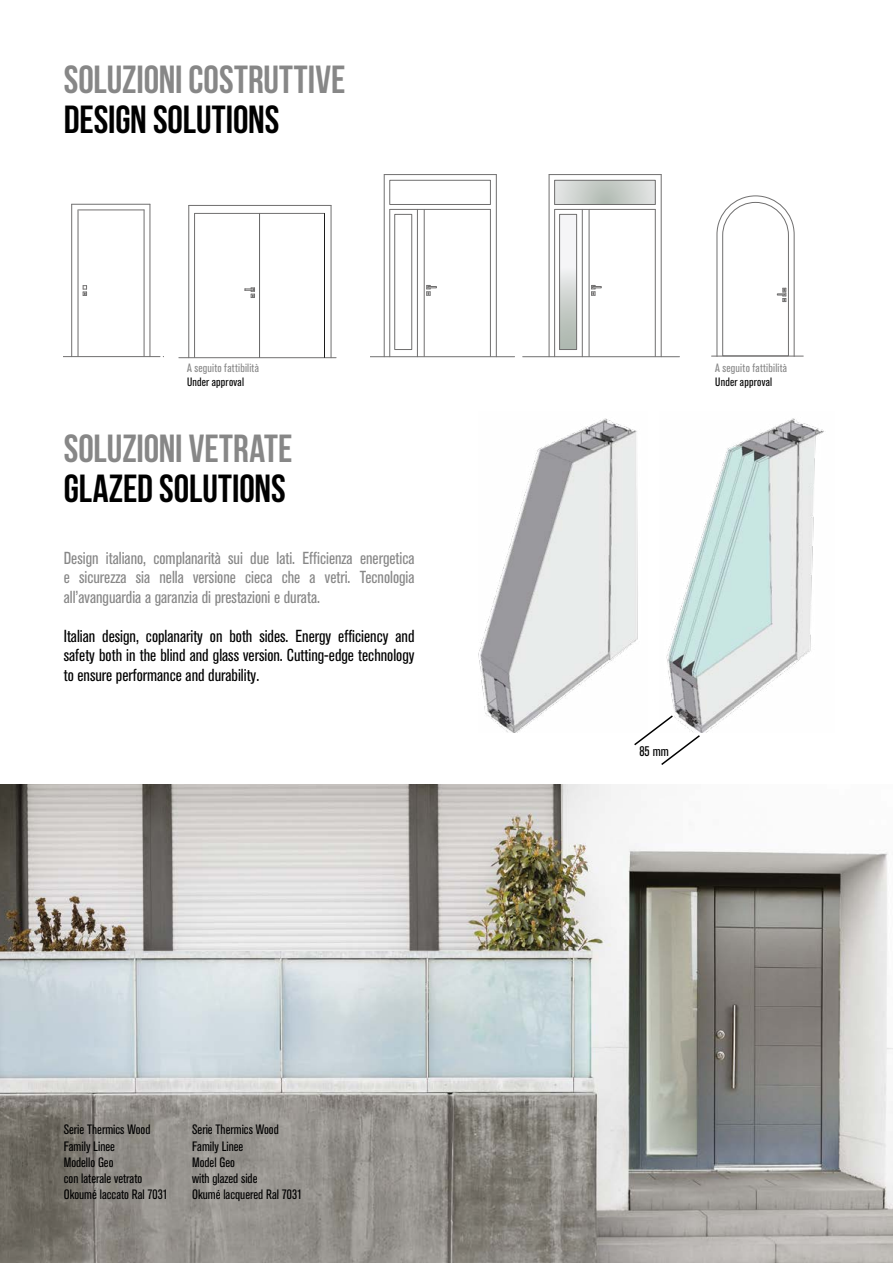
<style>
.page{position:relative;width:893px;height:1263px;background:#fff}
.page>*{position:absolute;margin:0;border:0;box-sizing:border-box;transform-origin:0 0}
.t1{font:700 39px "Bebas Neue";color:#878787}
.t2{font:700 39px "Bebas Neue";letter-spacing:-.005em;color:#000}
.t3{font:condensed 17.25px/19.5px "Akzidenz Grotesk BQ";color:#878787;text-align:justify}
.t4{font:condensed 17.25px/19.5px "Akzidenz Grotesk BQ";color:#000;text-align:justify}
.t5{font:condensed 13.8px "Akzidenz Grotesk BQ";color:#000}
.t6{font:condensed 13.5px/16.2px "Akzidenz Grotesk BQ";color:#000}
.t7{font:condensed 12px "Akzidenz Grotesk BQ";letter-spacing:.025em;color:#878787}
.t8{font:condensed 12px "Akzidenz Grotesk BQ";letter-spacing:.015em;color:#000}
</style>
<div class="page">
<img style="left:0;top:784px;width:893px;height:479px">
<img style="left:478px;top:418px;width:160px;height:314px">
<img style="left:666px;top:418px;width:158px;height:314px">
<svg style="left:633px;top:714px;width:68px;height:51px"></svg>
<hr style="left:194px;top:213px;width:1px;height:144px;background:#706f6f">
<hr style="left:195px;top:213px;width:64px;height:1px;background:#706f6f">
<svg style="left:245px;top:288px;width:10px;height:10px"></svg>
<hr style="left:189px;top:205px;width:142px;height:1px;background:#706f6f">
<hr style="left:189px;top:205px;width:1px;height:153px;background:#706f6f">
<hr style="left:179px;top:357px;width:157px;height:1px;background:#706f6f">
<hr style="left:259px;top:213px;width:1px;height:144px;background:#706f6f">
<hr style="left:260px;top:213px;width:64px;height:1px;background:#706f6f">
<hr style="left:331px;top:205px;width:1px;height:153px;background:#706f6f">
<hr style="left:144px;top:210px;width:1px;height:146px;background:#706f6f">
<hr style="left:78px;top:210px;width:66px;height:1px;background:#706f6f">
<svg style="left:83px;top:285px;width:4px;height:11px"></svg>
<hr style="left:72px;top:204px;width:78px;height:1px;background:#706f6f">
<hr style="left:150px;top:204px;width:1px;height:153px;background:#706f6f">
<hr style="left:64px;top:356px;width:96px;height:1px;background:#706f6f">
<hr style="left:78px;top:210px;width:1px;height:146px;background:#706f6f">
<hr style="left:71px;top:204px;width:1px;height:153px;background:#706f6f">
<svg style="left:389px;top:180px;width:102px;height:25px"></svg>
<hr style="left:384px;top:174px;width:112px;height:1px;background:#706f6f">
<div style="left:395px;top:214px;width:17px;height:136px;border:1px solid #706f6f"></div>
<hr style="left:490px;top:209px;width:1px;height:147px;background:#706f6f">
<hr style="left:424px;top:209px;width:66px;height:1px;background:#706f6f">
<hr style="left:424px;top:209px;width:1px;height:147px;background:#706f6f">
<hr style="left:384px;top:175px;width:1px;height:182px;background:#706f6f">
<hr style="left:389px;top:209px;width:1px;height:148px;background:#706f6f">
<hr style="left:496px;top:175px;width:1px;height:182px;background:#706f6f">
<hr style="left:417px;top:209px;width:1px;height:148px;background:#706f6f">
<hr style="left:390px;top:209px;width:34px;height:1px;background:#706f6f">
<hr style="left:371px;top:356px;width:144px;height:1px;background:#706f6f">
<svg style="left:426px;top:285px;width:11px;height:11px"></svg>
<svg style="left:554px;top:180px;width:102px;height:25px;background:#c4c9c5"></svg>
<hr style="left:549px;top:174px;width:112px;height:1px;background:#706f6f">
<svg style="left:561px;top:267px;width:14px;height:81px"></svg>
<div style="left:559px;top:214px;width:18px;height:136px;border:1px solid #706f6f"></div>
<hr style="left:655px;top:209px;width:1px;height:147px;background:#706f6f">
<hr style="left:589px;top:209px;width:66px;height:1px;background:#706f6f">
<hr style="left:589px;top:209px;width:1px;height:147px;background:#706f6f">
<hr style="left:549px;top:175px;width:1px;height:182px;background:#706f6f">
<hr style="left:554px;top:209px;width:1px;height:148px;background:#706f6f">
<hr style="left:661px;top:175px;width:1px;height:182px;background:#706f6f">
<hr style="left:582px;top:209px;width:1px;height:148px;background:#706f6f">
<hr style="left:555px;top:209px;width:34px;height:1px;background:#706f6f">
<hr style="left:523px;top:356px;width:156px;height:1px;background:#706f6f">
<svg style="left:591px;top:285px;width:10px;height:11px"></svg>
<hr style="left:712px;top:356px;width:91px;height:1px;background:#706f6f">
<svg style="left:717px;top:196px;width:77px;height:161px"></svg>
<h1 class="t1" style="left:64px;top:58px;width:283px">SOLUZIONI COSTRUTTIVE</h1>
<h1 class="t2" style="left:64px;top:98px;width:217px">DESIGN SOLUTIONS</h1>
<p class="t7" style="left:187px;top:361px;width:73px">A seguito fattibilità</p>
<p class="t8" style="left:187px;top:376px;width:58px">Under approval</p>
<h1 class="t1" style="left:64px;top:427px;width:230px">SOLUZIONI VETRATE</h1>
<h1 class="t2" style="left:64px;top:467px;width:223px">GLAZED SOLUTIONS</h1>
<p class="t3" style="left:64px;top:548px;width:352px">Design italiano, complanarità sui due lati. Efficienza energetica e sicurezza sia nella versione cieca che a vetri. Tecnologia all’avanguardia a garanzia di prestazioni e durata.</p>
<p class="t4" style="left:64px;top:626px;width:352px">Italian design, coplanarity on both sides. Energy efficiency and safety both in the blind and glass version. Cutting-edge technology to ensure performance and durability.</p>
<p class="t6" style="left:64px;top:1122px;width:106px">Serie Thermics Wood<br>Family Linee<br>Modello Geo<br>con laterale vetrato<br>Okoumé laccato Ral 7031</p>
<p class="t6" style="left:192px;top:1122px;width:111px">Serie Thermics Wood<br>Family Linee<br>Model Geo<br>with glazed side<br>Okumé lacquered Ral 7031</p>
<p class="t7" style="left:715px;top:361px;width:73px">A seguito fattibilità</p>
<p class="t8" style="left:715px;top:376px;width:58px">Under approval</p>
<p class="t5" style="left:639px;top:743px;width:31px">85 mm</p>
</div>
